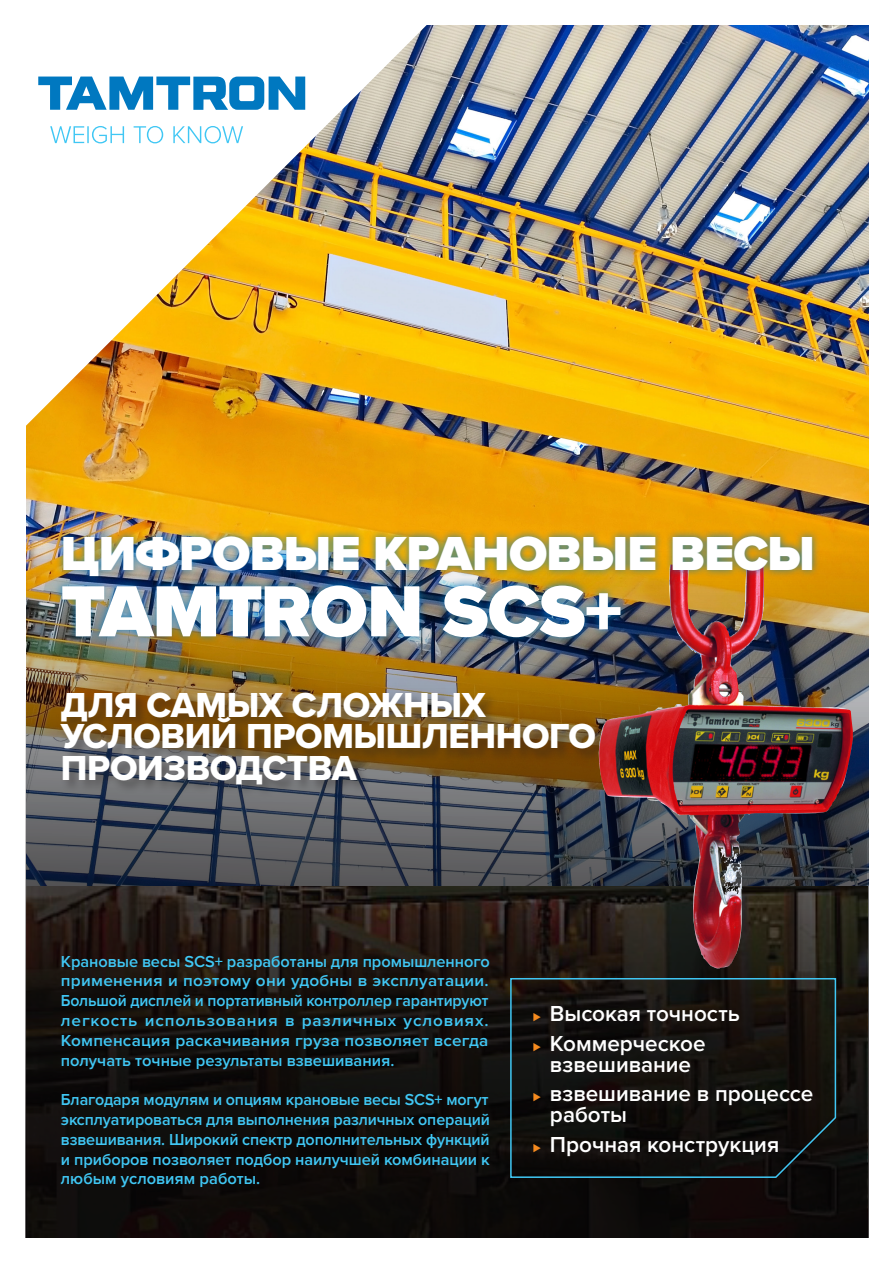
<style>
.page{position:relative;width:893px;height:1263px;background:#fff}
.page>*{position:absolute;margin:0;border:0;box-sizing:border-box;transform-origin:0 0}
.Headline_50_pt{font:900 75px "Proxima Nova";letter-spacing:-.015em;color:#fff}
.Headline_50_pt-2{font:900 49.5px "Proxima Nova";letter-spacing:-.01em;color:#fff}
.t1{font:36px/31.5px "Proxima Nova Extrabld";letter-spacing:-.01em;color:#fff}
.t2{font:600 22.5px/21px "Proxima Nova";color:#fff;text-align:center}
.Lead{font:600 16.5px/19.8px "Proxima Nova";color:#40c7f4;text-align:justify}
.s1{font-weight:900;font-size:13.5px;color:#f68b1f}
</style>
<div class="page">
<img style="left:26px;top:26px;width:842px;height:673px">
<img style="left:27px;top:520px;width:841px;height:717px">
<img style="left:26px;top:25px;width:426px;height:420px">
<div style="left:59px;top:690px;width:550px;height:108px;background:#231f20;opacity:.42"></div>
<svg style="left:509px;top:977px;width:328px;height:202px"></svg>
<div style="left:535px;top:1008px;width:288px;height:159px;background:#12100c"></div>
<svg style="left:38px;top:77px;width:267px;height:33px"></svg>
<svg style="left:50px;top:126px;width:193px;height:17px"></svg>
<img style="left:598px;top:645px;width:149px;height:323px">
<div style="left:54px;top:529px;width:766px;height:116px;background:#0078c0;opacity:.75"></div>
<p class="Headline_50_pt-2" style="left:61px;top:517px;width:755px">ЦИФРОВЫЕ КРАНОВЫЕ ВЕСЫ</p>
<p class="Headline_50_pt" style="left:61px;top:555px;width:563px">TAMTRON SCS+</p>
<p class="t1" style="left:61px;top:688px;width:537px">ДЛЯ САМЫХ СЛОЖНЫХ<br>УСЛОВИЙ ПРОМЫШЛЕННОГО<br>ПРОИЗВОДСТВА</p>
<p class="Lead" style="left:61px;top:951px;width:430px">Крановые весы SCS+ разработаны для промышленного применения и поэтому они удобны в эксплуатации.<br>Большой дисплей и портативный контроллер гарантируют легкость использования в различных условиях.<br>Компенсация раскачивания груза позволяет всегда получать точные результаты взвешивания.</p>
<p class="Lead" style="left:61px;top:1089px;width:430px">Благодаря модулям и опциям крановые весы SCS+ могут эксплуатироваться для выполнения различных операций взвешивания. Широкий спектр дополнительных функций и приборов позволяет подбор наилучшей комбинации к любым условиям работы.</p>
<p class="t2" style="left:533px;top:1003px;width:209px"><span class="s1">⊲</span> Высокая точность</p>
<p class="t2" style="left:533px;top:1032px;width:174px"><span class="s1">⊲</span> Коммерческое взвешивание</p>
<p class="t2" style="left:550px;top:1083px;width:265px;text-align:left;text-indent:-17px"><span class="s1">⊲</span> взвешивание в процессе работы</p>
<p class="t2" style="left:533px;top:1133px;width:248px"><span class="s1">⊲</span> Прочная конструкция</p>
</div>
